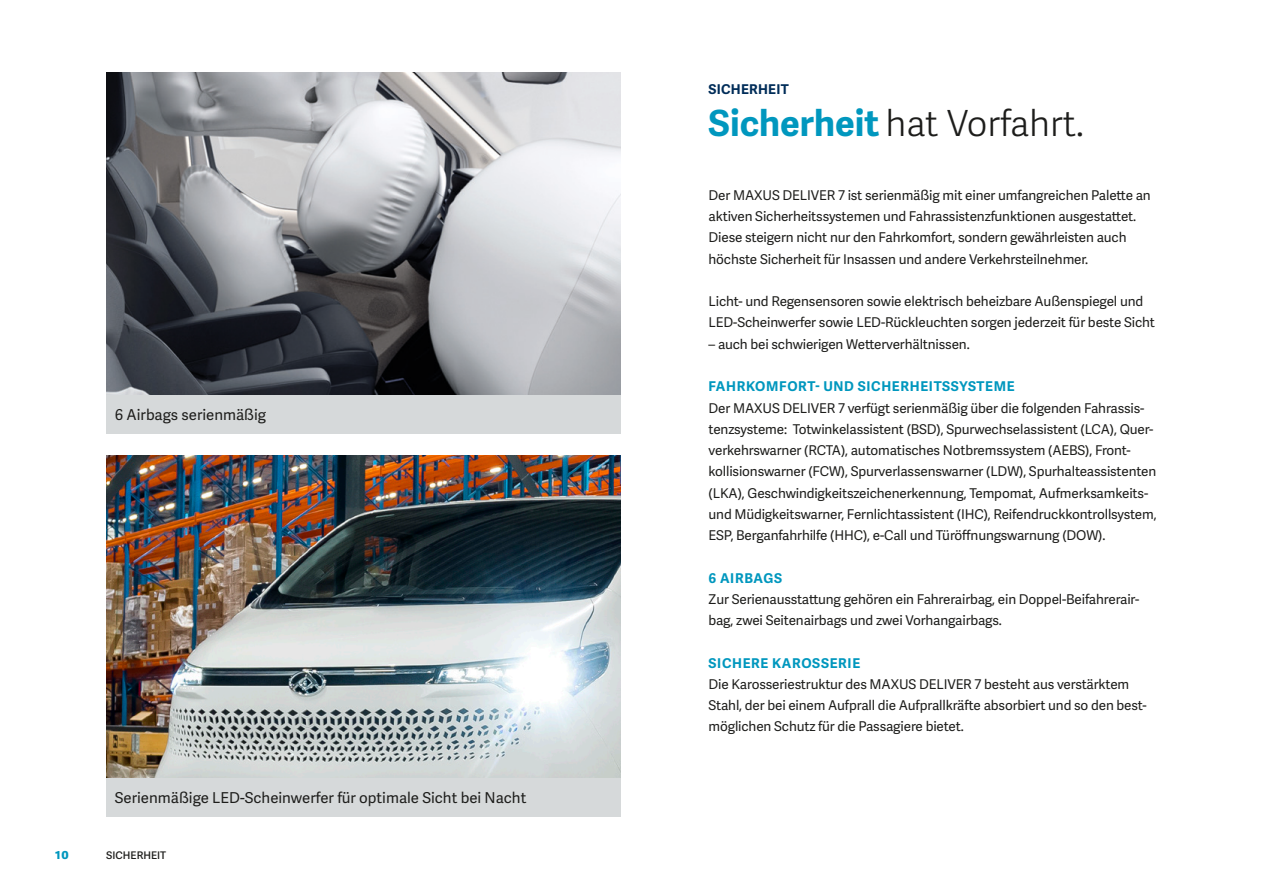
<style>
.page{position:relative;width:1263px;height:893px;background:#fff}
.page>*{position:absolute;margin:0;border:0;box-sizing:border-box;transform-origin:0 0}
.t1{font:300 36px "Adelle Sans";color:#1d1d1b}
.t2{font:15px "Adelle Sans";color:#1d1d1b}
.t3{font:700 14.25px "Adelle Sans";color:#0097be}
.t4{font:13.5px/21.3px "Adelle Sans";letter-spacing:-.01em;color:#1d1d1b}
.t5{font:700 13.5px "Adelle Sans";letter-spacing:.05em;color:#0097be}
.t6{font:700 13.5px "Adelle Sans";letter-spacing:.02em;color:#002d59}
.t7{font:600 10.5px "Adelle Sans";color:#1d1d1b}
.s1{font-weight:700;color:#0097be}
</style>
<div class="page">
<img style="left:106px;top:72px;width:515px;height:323px">
<img style="left:106px;top:455px;width:515px;height:323px">
<div style="left:106px;top:395px;width:515px;height:39px;background:#d6d9da"></div>
<div style="left:106px;top:778px;width:515px;height:38px;background:#d6d9da"></div>
<p class="t2" style="left:115px;top:406px;width:153px">6 Airbags serienmäßig</p>
<p class="t2" style="left:115px;top:789px;width:413px">Serienmäßige LED-Scheinwerfer für optimale Sicht bei Nacht</p>
<p class="t3" style="left:55px;top:843px;width:15px">10</p>
<p class="t7" style="left:106px;top:848px;width:61px">SICHERHEIT</p>
<p class="t6" style="left:708px;top:79px;width:82px">SICHERHEIT</p>
<h1 class="t1" style="left:708px;top:97px;width:377px"><span class="s1">Sicherheit</span> hat Vorfahrt.</h1>
<p class="t4" style="left:708px;top:185px;width:444px">Der MAXUS DELIVER 7 ist serienmäßig mit einer umfangreichen Palette an aktiven Sicherheitssystemen und Fahrassistenzfunktionen ausgestattet.<br>Diese steigern nicht nur den Fahrkomfort, sondern gewährleisten auch höchste Sicherheit für Insassen und andere Verkehrsteilnehmer.</p>
<p class="t4" style="left:708px;top:291px;width:448px">Licht- und Regensensoren sowie elektrisch beheizbare Außenspiegel und<br>LED-Scheinwerfer sowie LED-Rückleuchten sorgen jederzeit für beste Sicht</p>
<p class="t4" style="left:708px;top:334px;width:263px">– auch bei schwierigen Wetterverhältnissen.</p>
<p class="t5" style="left:708px;top:377px;width:308px">FAHRKOMFORT- UND SICHERHEITSSYSTEME</p>
<p class="t4" style="left:708px;top:397px;width:450px">Der MAXUS DELIVER 7 verfügt serienmäßig über die folgenden Fahrassis&shy;tenzsysteme: Totwinkelassistent (BSD), Spurwechselassistent (LCA), Quer&shy;verkehrswarner (RCTA), automatisches Notbremssystem (AEBS), Front&shy;kollisionswarner (FCW), Spurverlassenswarner (LDW), Spurhalteassistenten (LKA), Geschwindigkeitszeichenerkennung, Tempomat, Aufmerksamkeits&shy;und Müdigkeitswarner, Fernlichtassistent (IHC), Reifendruckkontrollsystem, ESP, Berganfahrhilfe (HHC), e-Call und Türöffnungswarnung (DOW).</p>
<p class="t5" style="left:708px;top:568px;width:75px">6 AIRBAGS</p>
<p class="t4" style="left:708px;top:589px;width:432px">Zur Serienausstattung gehören ein Fahrerairbag, ein Doppel-Beifahrerair&shy;bag, zwei Seitenairbags und zwei Vorhangairbags.</p>
<p class="t5" style="left:708px;top:653px;width:153px">SICHERE KAROSSERIE</p>
<p class="t4" style="left:708px;top:674px;width:440px">Die Karosseriestruktur des MAXUS DELIVER 7 besteht aus verstärktem<br>Stahl, der bei einem Aufprall die Aufprallkräfte absorbiert und so den best&shy;möglichen Schutz für die Passagiere bietet.</p>
</div>
